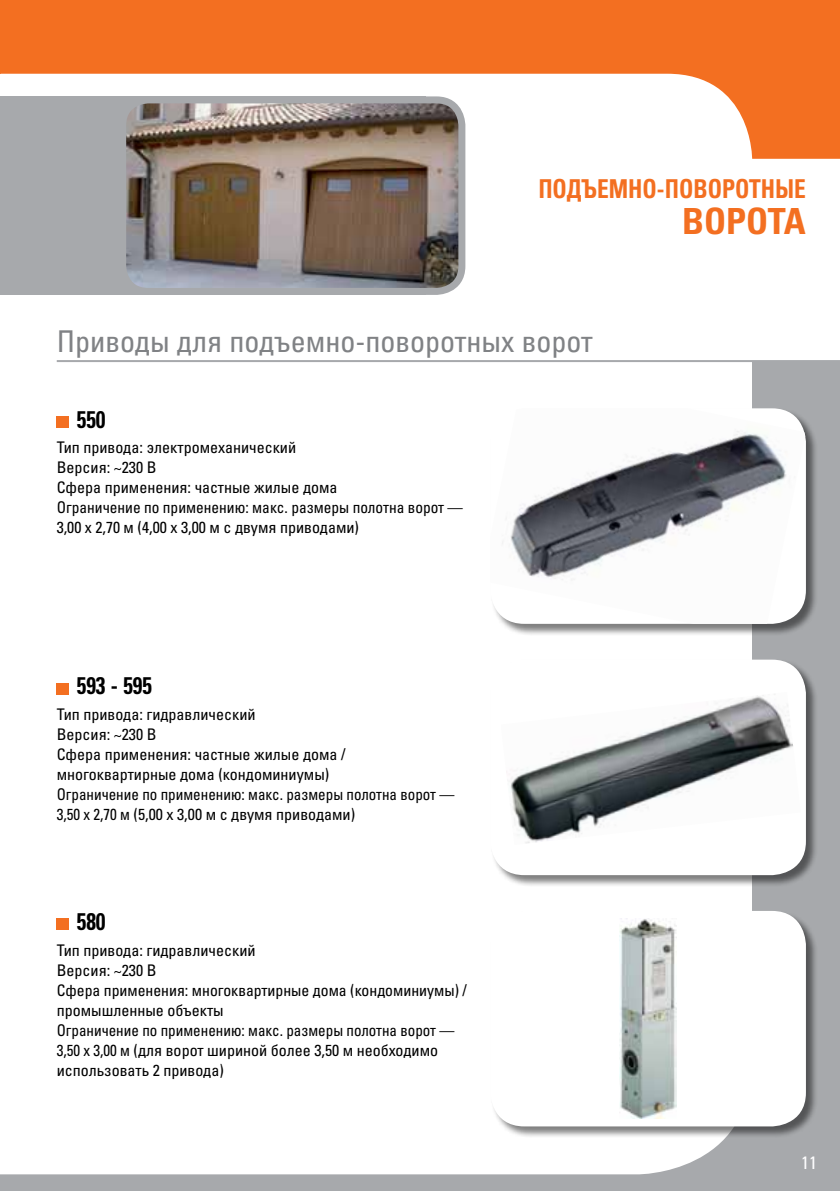
<style>
.page{position:relative;width:840px;height:1191px;background:#fff}
.page>*{position:absolute;margin:0;border:0;box-sizing:border-box;transform-origin:0 0}
.t1{font:36px "Univers LTCYR 67 Bold Cond";color:#f36f21}
.t2{font:condensed 30px "Univers LTCYR 57";color:#808285}
.t3{font:26px "Univers LTCYR 67 Bold Cond";color:#f36f21;scale:.9 1}
.t4{font:24px "Univers LTCYR 67 Bold Cond";color:#000;scale:.9 1}
.t5{font:condensed 18px "Univers LTCYR 57";color:#fff}
.t6{font:condensed 16px/20px "Univers LTCYR 57";color:#000}
</style>
<div class="page">
<svg style="left:0;top:1138px;width:751px;height:53px"></svg>
<div style="left:751px;top:361px;width:88px;height:830px;background:#a7a9ac"></div>
<hr style="left:57px;top:360px;width:782px;height:2px;background:#a7a9ac">
<div style="left:57px;top:918px;width:12px;height:12px;background:#f36f21"></div>
<div style="left:57px;top:416px;width:12px;height:11px;background:#f36f21"></div>
<div style="left:57px;top:683px;width:12px;height:11px;background:#f36f21"></div>
<div style="left:0;top:96px;width:425px;height:199px;background:#a7a9ac"></div>
<div style="left:490px;top:408px;width:327px;height:227px;background:#000;opacity:.5"></div>
<img style="left:490px;top:408px;width:314px;height:216px">
<div style="left:490px;top:910px;width:327px;height:228px;background:#000;opacity:.5"></div>
<div style="left:490px;top:911px;width:315px;height:215px;background:#fff;border-radius:34px"></div>
<img style="left:619px;top:918px;width:57px;height:200px">
<div style="left:490px;top:659px;width:327px;height:228px;background:#000;opacity:.5"></div>
<div style="left:490px;top:659px;width:315px;height:216px;background:#fff;border-radius:34px"></div>
<img style="left:506px;top:694px;width:287px;height:149px">
<img style="left:127px;top:159px;width:330px;height:128px">
<div style="left:119px;top:96px;width:346px;height:199px;border:7px solid #a7a9ac;border-radius:26px"></div>
<svg style="left:0;top:0;width:839px;height:159px;fill:#f36f21"></svg>
<h3 class="t3" style="left:538px;top:173px;width:298px">ПОДЪЕМНО-ПОВОРОТНЫЕ</h3>
<h1 class="t1" style="left:681px;top:199px;width:125px">ВОРОТА</h1>
<h2 class="t2" style="left:57px;top:322px;width:537px">Приводы для подъемно-поворотных ворот</h2>
<h3 class="t4" style="left:77px;top:404px;width:33px">550</h3>
<p class="t6" style="left:57px;top:437px;width:407px">Тип привода: электромеханический<br>Версия: ~230 В<br>Сфера применения: частные жилые дома<br>Ограничение по применению: макс. размеры полотна ворот — 3,00 x 2,70 м (4,00 x 3,00 м с двумя приводами)</p>
<h3 class="t4" style="left:77px;top:671px;width:85px">593 - 595</h3>
<p class="t6" style="left:57px;top:704px;width:399px">Тип привода: гидравлический<br>Версия: ~230 В<br>Сфера применения: частные жилые дома / многоквартирные дома (кондоминиумы)<br>Ограничение по применению: макс. размеры полотна ворот — 3,50 x 2,70 м (5,00 x 3,00 м с двумя приводами)</p>
<h3 class="t4" style="left:77px;top:907px;width:33px">580</h3>
<p class="t6" style="left:57px;top:939px;width:411px">Тип привода: гидравлический<br>Версия: ~230 В<br>Сфера применения: многоквартирные дома (кондоминиумы) / промышленные объекты<br>Ограничение по применению: макс. размеры полотна ворот — 3,50 x 3,00 м (для ворот шириной более 3,50 м необходимо использовать 2 привода)</p>
<p class="t5" style="left:800px;top:1151px;width:17px">11</p>
</div>
